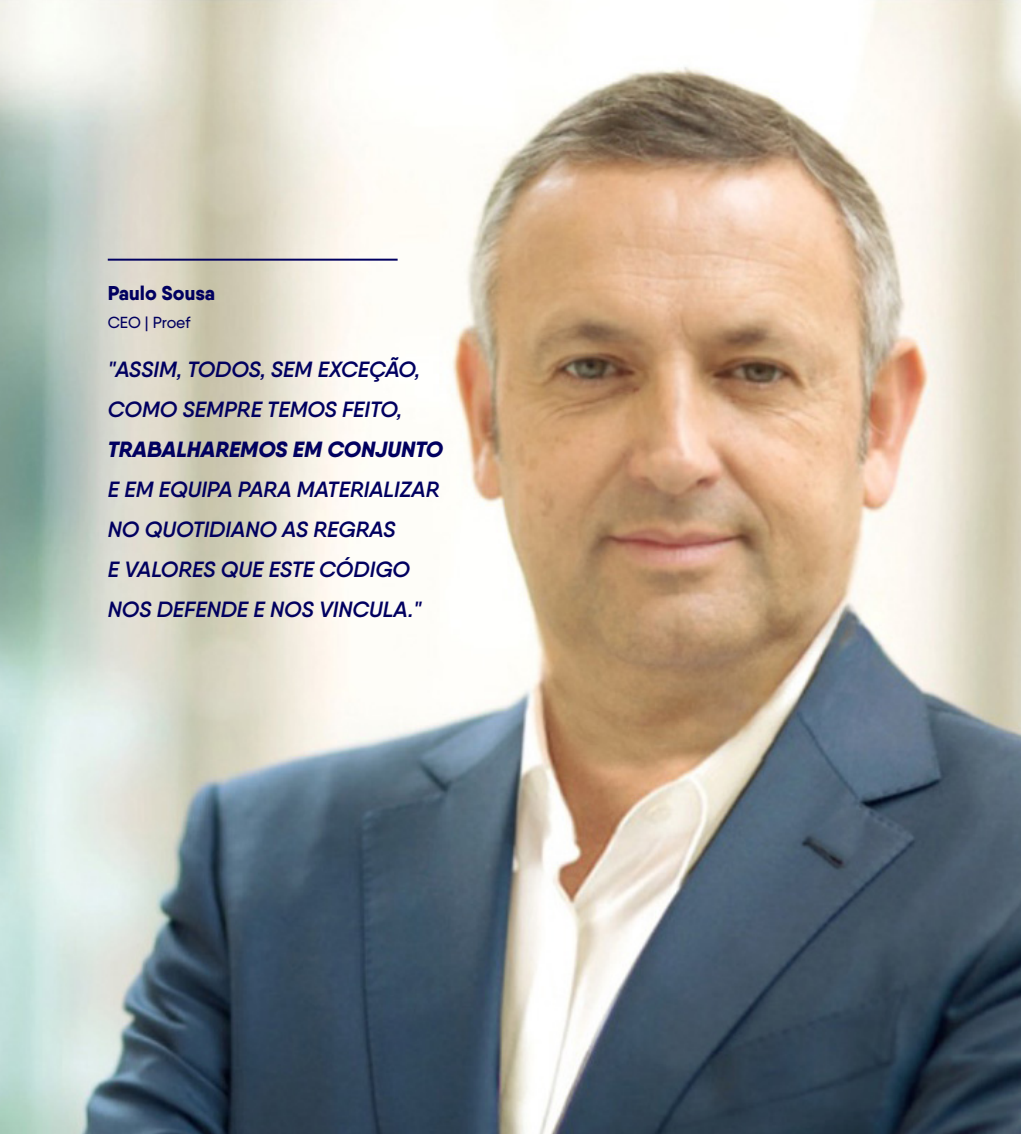
<style>
.page{position:relative;width:1021px;height:1134px;background:#fff}
.page>*{position:absolute;margin:0;border:0;box-sizing:border-box;transform-origin:0 0}
.t1{font:italic 600 22px/40px "Qanelas";color:#010060}
.t2{font:italic 800 22px "Qanelas";color:#010060}
.t3{font:800 20px "Qanelas";color:#010060}
.t4{font:500 16px "Qanelas";letter-spacing:-.005em;color:#010060}
</style>
<div class="page">
<img style="left:0;top:0;width:1020px;height:1134px">
<hr style="left:108px;top:259px;width:289px;height:2px;background:#010060">
<p class="t3" style="left:108px;top:280px;width:109px">Paulo Sousa</p>
<p class="t4" style="left:108px;top:312px;width:84px">CEO | Proef</p>
<p class="t1" style="left:108px;top:350px;width:314px">"ASSIM, TODOS, SEM EXCEÇÃO,<br>COMO SEMPRE TEMOS FEITO,</p>
<p class="t2" style="left:108px;top:436px;width:337px">TRABALHAREMOS EM CONJUNTO</p>
<p class="t1" style="left:108px;top:470px;width:333px">E EM EQUIPA PARA MATERIALIZAR<br>NO QUOTIDIANO AS REGRAS<br>E VALORES QUE ESTE CÓDIGO<br>NOS DEFENDE E NOS VINCULA."</p>
</div>
